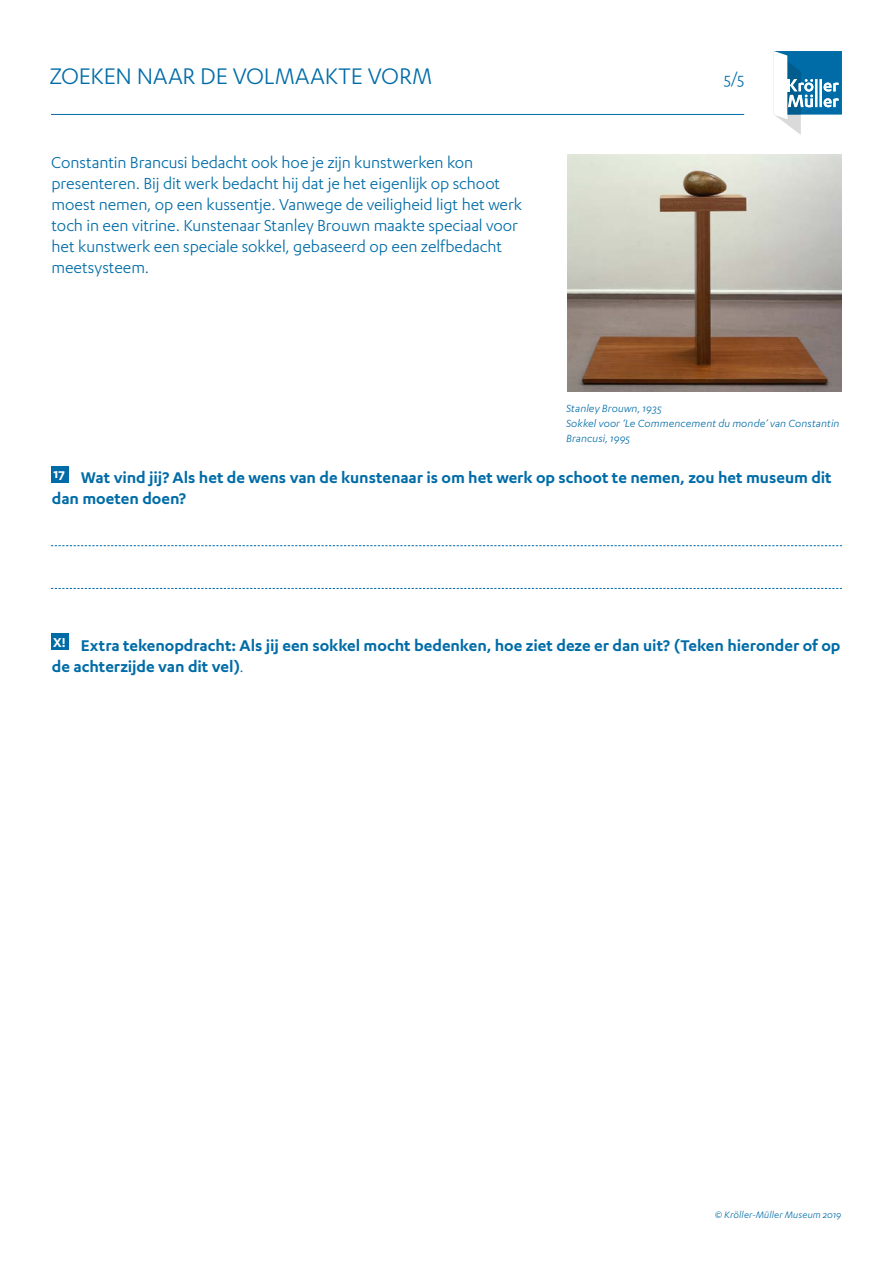
<style>
.page{position:relative;width:893px;height:1263px;background:#fff}
.page>*{position:absolute;margin:0;border:0;box-sizing:border-box;transform-origin:0 0}
.t1{font:25.5px "KMM Karbon";letter-spacing:-.005em;color:#006ca7}
.t2{font:18px/21px "KMM Karbon";letter-spacing:-.005em;color:#006ca7}
.t3{font:600 18px/21px "KMM Karbon";letter-spacing:-.005em;color:#006ca7}
.t4{font:600 15px "KMM Karbon";color:#fff}
.t5{font:italic 11.7px/15px "KMM Karbon";letter-spacing:.01em;color:#006ca7}
.t6{font:italic 10.5px "KMM Karbon";letter-spacing:.015em;color:#006ca7}
.s1{font-weight:400}
</style>
<div class="page">
<hr style="left:51px;top:114px;width:693px;height:1px;background:#006ca7">
<svg style="left:774px;top:51px;width:68px;height:84px"></svg>
<div style="left:51px;top:466px;width:17px;height:17px;background:#006ca7"></div>
<div style="left:51px;top:634px;width:17px;height:16px;background:#006ca7"></div>
<svg style="left:51px;top:545px;width:791px;height:1px"></svg>
<svg style="left:51px;top:588px;width:791px;height:1px"></svg>
<img style="left:567px;top:155px;width:275px;height:236px">
<h1 class="t1" style="left:50px;top:62px;width:384px">ZOEKEN NAAR DE VOLMAAKTE VORM</h1>
<p class="t2" style="left:724px;top:68px;width:22px">5/5</p>
<p class="t2" style="left:51px;top:152px;width:472px">Constantin Brancusi bedacht ook hoe je zijn kunstwerken kon presenteren. Bij dit werk bedacht hij dat je het eigenlijk op schoot moest nemen, op een kussentje. Vanwege de veiligheid ligt het werk toch in een vitrine. Kunstenaar Stanley Brouwn maakte speciaal voor het kunstwerk een speciale sokkel, gebaseerd op een zelfbedacht meetsysteem.</p>
<p class="t5" style="left:566px;top:401px;width:97px">Stanley Brouwn, 1935</p>
<p class="t5" style="left:566px;top:416px;width:275px">Sokkel voor ‘Le Commencement du monde’ van Constantin<br>Brancusi, 1995</p>
<p class="t3" style="left:52px;top:466px;width:781px;text-indent:29px">Wat vind jij? Als het de wens van de kunstenaar is om het werk op schoot te nemen, zou het museum dit dan moeten doen?</p>
<p class="t4" style="left:54px;top:465px;width:13px">17</p>
<p class="t4" style="left:53px;top:634px;width:14px">X!</p>
<p class="t3" style="left:52px;top:634px;width:790px;text-indent:29px">Extra tekenopdracht: Als jij een sokkel mocht bedenken, hoe ziet deze er dan uit? (Teken hieronder of op de achterzijde van dit vel)<span class="s1">.</span></p>
<p class="t6" style="left:715px;top:1209px;width:128px">© Kröller-Müller Museum 2019</p>
</div>
